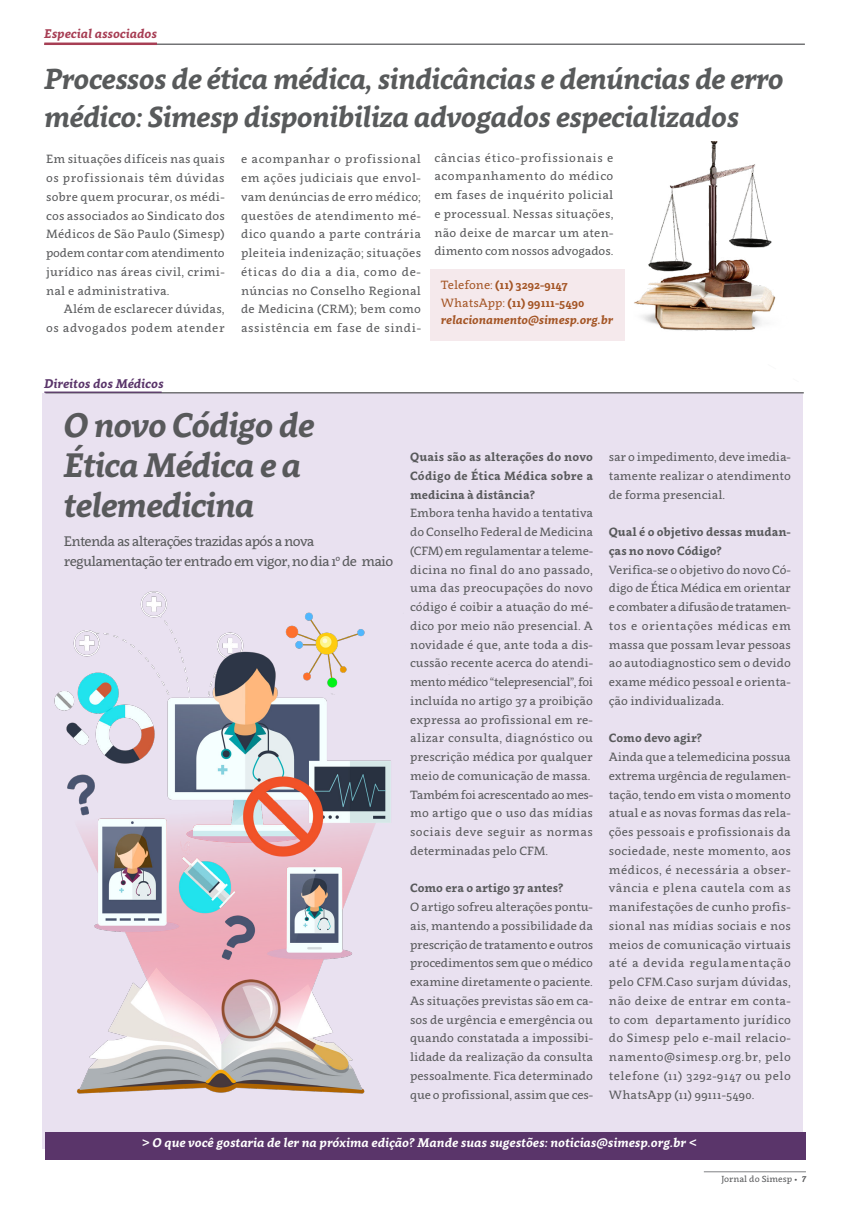
<style>
.page{position:relative;width:851px;height:1205px;background:#fff}
.page>*{position:absolute;margin:0;border:0;box-sizing:border-box;transform-origin:0 0}
.t1{font:italic 700 33.75px/40px "Clavo";letter-spacing:-.03em;color:#58595b}
.t2{font:italic 700 28.75px/37.5px "Clavo";letter-spacing:-.025em;color:#585a5b}
.t3{font:13.75px/20px "Clavo";letter-spacing:-.05em;color:#58595b}
.t4{font:italic 700 12.5px "Clavo";color:#fff}
.t5{font:italic 700 12.5px "Clavo";color:#a73e54}
.t6{font:italic 700 12.5px "Clavo";color:#5a356a}
.t7{font:11.88px/18.8px "Clavo";color:#58595b;text-align:justify}
.t8{font:700 11.88px/18.8px "Clavo";color:#58595b;text-align:justify}
.t9{font:italic 700 11.88px/17.5px "Clavo";color:#a45525}
.t10{font:11.88px/18.8px "Clavo";letter-spacing:.025em;color:#58595b;text-align:right}
.t11{font:8.75px "Clavo";color:#58595b}
.s1{font-weight:400;font-style:normal}
.s2{font-style:normal}
.s3{font-weight:700;font-style:italic}
</style>
<div class="page">
<div style="left:43px;top:393px;width:759px;height:756px;background:#e9e1f0"></div>
<hr style="left:703px;top:1171px;width:102px;height:1px;background:#808285">
<div style="left:45px;top:1132px;width:760px;height:28px;background:#5a356a"></div>
<hr style="left:44px;top:44px;width:760px;height:1px;background:#58595b">
<hr style="left:44px;top:43px;width:113px;height:2px;background:#a73e54">
<hr style="left:45px;top:392px;width:758px;height:1px;background:#58595b">
<hr style="left:44px;top:391px;width:118px;height:2px;background:#5a356a">
<img style="left:634px;top:142px;width:142px;height:189px">
<img style="left:54px;top:591px;width:337px;height:503px">
<div style="left:430px;top:269px;width:194px;height:72px;background:#f5e9ec"></div>
<p class="t5" style="left:44px;top:25px;width:114px">Especial associados</p>
<h2 class="t2" style="left:44px;top:59px;width:741px">Processos de ética médica, sindicâncias e denúncias de erro médico: Simesp disponibiliza advogados especializados</h2>
<p class="t7" style="left:241px;top:149px;width:181px">e acompanhar o profissional em ações judiciais que envol&shy;vam denúncias de erro médico; questões de atendimento mé&shy;dico quando a parte contrária pleiteia indenização; situações éticas do dia a dia, como de&shy;núncias no Conselho Regional de Medicina (CRM); bem como assistência em fase de sindi-</p>
<p class="t7" style="left:434px;top:148px;width:181px">câncias ético-profissionais e acompanhamento do médico em fases de inquérito policial e processual. Nessas situações, não deixe de marcar um aten&shy;dimento com nossos advogados.</p>
<p class="t7" style="left:46px;top:149px;width:180px">Em situações difíceis nas quais os profissionais têm dúvidas sobre quem procurar, os médi&shy;cos associados ao Sindicato dos Médicos de São Paulo (Simesp) podem contar com atendimento jurídico nas áreas civil, crimi&shy;nal e administrativa.</p>
<p class="t10" style="left:46px;top:299px;width:180px">Além de esclarecer dúvidas,<br>os advogados podem atender</p>
<p class="t9" style="left:441px;top:276px;width:174px"><span class="s1">Telefone:</span> <span class="s2">(11) 3292-9147<br></span><span class="s1">WhatsApp:</span> <span class="s2">(11) 99111-5490 </span>relacionamento@simesp.org.br</p>
<p class="t6" style="left:44px;top:374px;width:121px">Direitos dos Médicos</p>
<h1 class="t1" style="left:64px;top:404px;width:252px">O novo Código de<br>Ética Médica e a telemedicina</h1>
<p class="t3" style="left:64px;top:530px;width:331px">Entenda as alterações trazidas após a nova regulamentação ter entrado em vigor, no dia 1º de maio</p>
<p class="t8" style="left:410px;top:447px;width:184px">Quais são as alterações do novo Código de Ética Médica sobre a medicina à distância?</p>
<p class="t7" style="left:410px;top:503px;width:184px;text-align:left">Embora tenha havido a tentativa do Conselho Federal de Medicina (CFM) em regulamentar a teleme&shy;dicina no final do ano passado, uma das preocupações do novo código é coibir a atuação do mé&shy;dico por meio não presencial. A novidade é que, ante toda a dis&shy;cussão recente acerca do atendi&shy;mento médico “telepresencial”, foi incluída no artigo 37 a proibição expressa ao profissional em re&shy;alizar consulta, diagnóstico ou prescrição médica por qualquer meio de comunicação de massa.<br>Também foi acrescentado ao mes&shy;mo artigo que o uso das mídias sociais deve seguir as normas determinadas pelo CFM.</p>
<p class="t8" style="left:410px;top:878px;width:155px">Como era o artigo 37 antes?</p>
<p class="t7" style="left:410px;top:897px;width:184px">O artigo sofreu alterações pontu&shy;ais, mantendo a possibilidade da prescrição de tratamento e outros procedimentos sem que o médico examine diretamente o paciente.<br>As situações previstas são em ca&shy;sos de urgência e emergência ou quando constatada a impossibi&shy;lidade da realização da consulta pessoalmente. Fica determinado que o profissional, assim que ces-</p>
<p class="t7" style="left:608px;top:447px;width:183px">sar o impedimento, deve imedia&shy;tamente realizar o atendimento de forma presencial.</p>
<p class="t8" style="left:608px;top:522px;width:183px">Qual é o objetivo dessas mudan&shy;ças no novo Código?</p>
<p class="t7" style="left:608px;top:559px;width:183px">Verifica-se o objetivo do novo Có&shy;digo de Ética Médica em orientar e combater a difusão de tratamen&shy;tos e orientações médicas em massa que possam levar pessoas ao autodiagnostico sem o devido exame médico pessoal e orienta&shy;ção individualizada.</p>
<p class="t8" style="left:608px;top:728px;width:95px">Como devo agir?</p>
<p class="t7" style="left:608px;top:747px;width:183px">Ainda que a telemedicina possua extrema urgência de regulamen&shy;tação, tendo em vista o momento atual e as novas formas das rela&shy;ções pessoais e profissionais da sociedade, neste momento, aos médicos, é necessária a obser&shy;vância e plena cautela com as manifestações de cunho profis&shy;sional nas mídias sociais e nos meios de comunicação virtuais até a devida regulamentação pelo CFM.Caso surjam dúvidas, não deixe de entrar em conta&shy;to com departamento jurídico do Simesp pelo e-mail relacio&shy;namento@simesp.org.br, pelo telefone (11) 3292-9147 ou pelo WhatsApp (11) 99111-5490.</p>
<p class="t4" style="left:141px;top:1134px;width:557px">&gt; O que você gostaria de ler na próxima edição? Mande suas sugestões: noticias@simesp.org.br &lt;</p>
<p class="t11" style="left:721px;top:1172px;width:86px">Jornal do Simesp • <span class="s3">7</span></p>
</div>
